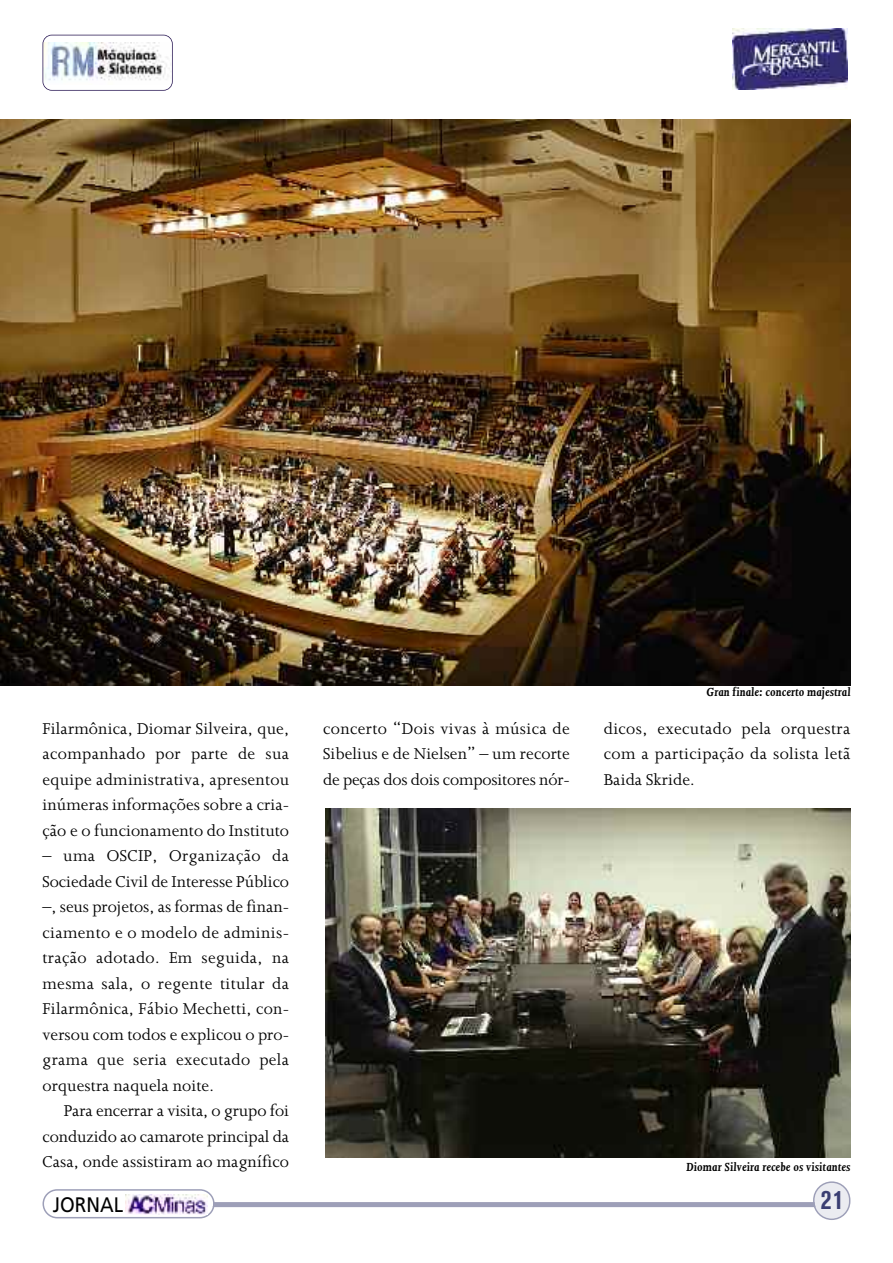
<style>
.page{position:relative;width:893px;height:1263px;background:#fff}
.page>*{position:absolute;margin:0;border:0;box-sizing:border-box;transform-origin:0 0}
.t1{font:700 condensed 27px "Akzidenz Grotesk BE";color:#3a3e72}
.t2{font:21px "Frutiger";color:#000;scale:.9 1}
.t3{font:18px/25.5px "Joanna";letter-spacing:.005em;color:#000;text-align:justify}
.t4{font:italic 700 13.5px "Joanna";letter-spacing:.015em;color:#000}
</style>
<div class="page">
<div style="left:52px;top:1202px;width:770px;height:5px;background:#9d9fb8;border-radius:3px"></div>
<svg style="left:813px;top:1181px;width:37px;height:39px"></svg>
<svg style="left:43px;top:1189px;width:172px;height:29px"></svg>
<img style="left:125px;top:1194px;width:83px;height:20px">
<img style="left:46px;top:43px;width:124px;height:38px">
<div style="left:43px;top:35px;width:130px;height:56px;border:2px solid #271652;border-radius:9px"></div>
<img style="left:732px;top:28px;width:115px;height:62px">
<img style="left:0;top:119px;width:850px;height:566px">
<img style="left:326px;top:808px;width:524px;height:349px">
<p class="t3" style="left:42px;top:717px;width:248px">Filarmônica, Diomar Silveira, que, acompanhado por parte de sua equipe administrativa, apresentou inúmeras informações sobre a cria&shy;ção e o funcionamento do Instituto</p>
<p class="t3" style="left:42px;top:845px;width:248px">– uma OSCIP, Organização da Sociedade Civil de Interesse Público –, seus projetos, as formas de finan&shy;ciamento e o modelo de adminis&shy;tração adotado. Em seguida, na mesma sala, o regente titular da Filarmônica, Fábio Mechetti, con&shy;versou com todos e explicou o pro&shy;grama que seria executado pela orquestra naquela noite.</p>
<p class="t3" style="left:42px;top:1100px;width:248px;text-indent:21px">Para encerrar a visita, o grupo foi conduzido ao camarote principal da Casa, onde assistiram ao magnífico</p>
<p class="t4" style="left:707px;top:686px;width:145px">Gran finale: concerto majestral</p>
<p class="t3" style="left:323px;top:717px;width:248px">concerto “Dois vivas à música de Sibelius e de Nielsen” – um recorte de peças dos dois compositores nór-</p>
<p class="t3" style="left:604px;top:717px;width:248px">dicos, executado pela orquestra com a participação da solista letã Baida Skride.</p>
<p class="t4" style="left:686px;top:1161px;width:166px">Diomar Silveira recebe os visitantes</p>
<p class="t2" style="left:53px;top:1196px;width:80px">JORNAL</p>
<h1 class="t1" style="left:821px;top:1190px;width:25px">21</h1>
</div>
